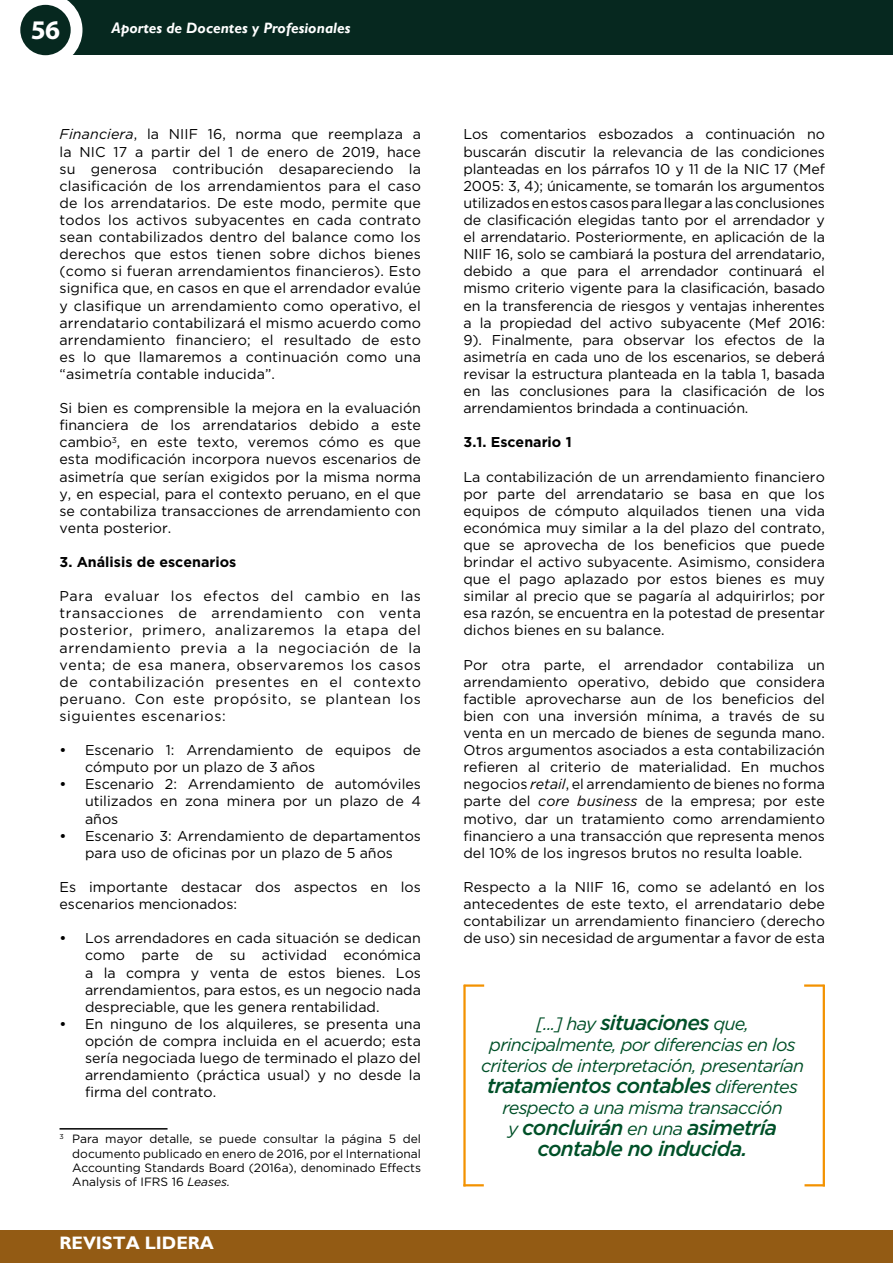
<style>
.page{position:relative;width:893px;height:1263px;background:#fff}
.page>*{position:absolute;margin:0;border:0;box-sizing:border-box;transform-origin:0 0}
.t1{font:700 27px "Myriad Pro";color:#fff}
.t2{font:italic 500 21px/21px "Gotham";letter-spacing:-.04em;color:#005028;text-align:center}
.t3{font:italic 18px/21px "Gotham";letter-spacing:-.04em;color:#005028;text-align:center}
.t4{font:700 18px "Gill Sans";color:#fff}
.t5{font:italic 700 15px "Gill Sans";color:#fff}
.t6{font:14.25px/17.1px "Gotham";color:#000;text-align:justify}
.t7{font:700 14.25px "Gotham";color:#000}
.t8{font:12px/14.4px "Gotham";color:#000;text-align:justify}
.s1{font-style:italic}
.s2{font-weight:500}
.s3{font-weight:500;font-size:21px}
.s4{font-weight:400;font-size:18px}
</style>
<div class="page">
<div style="left:45px;top:0;width:848px;height:55px;background:#06281f"></div>
<svg style="left:21px;top:0;width:61px;height:56px"></svg>
<div style="left:20px;top:5px;width:51px;height:50px;background:#06281f;border-radius:50%"></div>
<div style="left:0;top:1230px;width:893px;height:33px;background:#935b14"></div>
<hr style="left:60px;top:1128px;width:108px;height:1px;background:#000">
<hr style="left:464px;top:984px;width:20px;height:3px;background:#f39200">
<hr style="left:463px;top:985px;width:3px;height:201px;background:#f39200">
<hr style="left:463px;top:1184px;width:21px;height:2px;background:#f39200">
<hr style="left:804px;top:984px;width:21px;height:3px;background:#f39200">
<hr style="left:823px;top:985px;width:2px;height:201px;background:#f39200">
<hr style="left:804px;top:1184px;width:21px;height:2px;background:#f39200">
<h1 class="t1" style="left:31px;top:13px;width:31px">56</h1>
<p class="t5" style="left:111px;top:19px;width:241px">Aportes de Docentes y Profesionales</p>
<p class="t6" style="left:60px;top:126px;width:363px"><span class="s1">Financiera</span>, la NIIF 16, norma que reemplaza a la NIC 17 a partir del 1 de enero de 2019, hace su generosa contribución desapareciendo la clasificación de los arrendamientos para el caso de los arrendatarios. De este modo, permite que todos los activos subyacentes en cada contrato sean contabilizados dentro del balance como los derechos que estos tienen sobre dichos bienes (como si fueran arrendamientos financieros). Esto significa que, en casos en que el arrendador evalúe y clasifique un arrendamiento como operativo, el arrendatario contabilizará el mismo acuerdo como arrendamiento financiero; el resultado de esto es lo que llamaremos a continuación como una “asimetría contable inducida”.</p>
<p class="t6" style="left:60px;top:399px;width:363px">Si bien es comprensible la mejora en la evaluación financiera de los arrendatarios debido a este cambio<sup>3</sup>, en este texto, veremos cómo es que esta modificación incorpora nuevos escenarios de asimetría que serían exigidos por la misma norma y, en especial, para el contexto peruano, en el que se contabiliza transacciones de arrendamiento con venta posterior.</p>
<p class="t7" style="left:60px;top:554px;width:178px">3. Análisis de escenarios</p>
<p class="t6" style="left:60px;top:587px;width:363px">Para evaluar los efectos del cambio en las transacciones de arrendamiento con venta posterior, primero, analizaremos la etapa del arrendamiento previa a la negociación de la venta; de esa manera, observaremos los casos de contabilización presentes en el contexto peruano. Con este propósito, se plantean los siguientes escenarios:</p>
<p class="t6" style="left:85px;top:741px;width:337px;text-indent:-26px"><span class="s2">•</span> Escenario 1: Arrendamiento de equipos de cómputo por un plazo de 3 años</p>
<p class="t6" style="left:85px;top:775px;width:337px;text-indent:-26px"><span class="s2">•</span> Escenario 2: Arrendamiento de automóviles utilizados en zona minera por un plazo de 4 años</p>
<p class="t6" style="left:60px;top:827px;width:363px;text-align:center"><span class="s2">•</span> Escenario 3: Arrendamiento de departamentos para uso de oficinas por un plazo de 5 años</p>
<p class="t6" style="left:60px;top:878px;width:363px">Es importante destacar dos aspectos en los escenarios mencionados:</p>
<p class="t6" style="left:85px;top:929px;width:337px;text-indent:-26px"><span class="s2">•</span> Los arrendadores en cada situación se dedican como parte de su actividad económica a la compra y venta de estos bienes. Los arrendamientos, para estos, es un negocio nada despreciable, que les genera rentabilidad.</p>
<p class="t6" style="left:85px;top:1015px;width:337px;text-indent:-26px"><span class="s2">•</span> En ninguno de los alquileres, se presenta una opción de compra incluida en el acuerdo; esta sería negociada luego de terminado el plazo del arrendamiento (práctica usual) y no desde la firma del contrato.</p>
<p class="t8" style="left:72px;top:1131px;width:350px;text-indent:-13px"><sup>3</sup> Para mayor detalle, se puede consultar la página 5 del documento publicado en enero de 2016, por el International Accounting Standards Board (2016a), denominado Effects Analysis of IFRS 16 <span class="s1">Leases.</span></p>
<p class="t4" style="left:59px;top:1232px;width:156px">REVISTA LIDERA</p>
<p class="t6" style="left:463px;top:126px;width:363px">Los comentarios esbozados a continuación no buscarán discutir la relevancia de las condiciones planteadas en los párrafos 10 y 11 de la NIC 17 (Mef 2005: 3, 4); únicamente, se tomarán los argumentos utilizados en estos casos para llegar a las conclusiones de clasificación elegidas tanto por el arrendador y el arrendatario. Posteriormente, en aplicación de la NIIF 16, solo se cambiará la postura del arrendatario, debido a que para el arrendador continuará el mismo criterio vigente para la clasificación, basado en la transferencia de riesgos y ventajas inherentes a la propiedad del activo subyacente (Mef 2016:<br>9). Finalmente, para observar los efectos de la asimetría en cada uno de los escenarios, se deberá revisar la estructura planteada en la tabla 1, basada en las conclusiones para la clasificación de los arrendamientos brindada a continuación.</p>
<p class="t7" style="left:463px;top:434px;width:110px">3.1. Escenario 1</p>
<p class="t6" style="left:463px;top:468px;width:363px">La contabilización de un arrendamiento financiero por parte del arrendatario se basa en que los equipos de cómputo alquilados tienen una vida económica muy similar a la del plazo del contrato, que se aprovecha de los beneficios que puede brindar el activo subyacente. Asimismo, considera que el pago aplazado por estos bienes es muy similar al precio que se pagaría al adquirirlos; por esa razón, se encuentra en la potestad de presentar dichos bienes en su balance.</p>
<p class="t6" style="left:463px;top:656px;width:363px">Por otra parte, el arrendador contabiliza un arrendamiento operativo, debido que considera factible aprovecharse aun de los beneficios del bien con una inversión mínima, a través de su venta en un mercado de bienes de segunda mano.<br>Otros argumentos asociados a esta contabilización refieren al criterio de materialidad. En muchos negocios <span class="s1">retail</span>, el arrendamiento de bienes no forma parte del <span class="s1">core business</span> de la empresa; por este motivo, dar un tratamiento como arrendamiento financiero a una transacción que representa menos del 10% de los ingresos brutos no resulta loable.</p>
<p class="t6" style="left:463px;top:878px;width:363px">Respecto a la NIIF 16, como se adelantó en los antecedentes de este texto, el arrendatario debe contabilizar un arrendamiento financiero (derecho de uso) sin necesidad de argumentar a favor de esta</p>
<p class="t3" style="left:481px;top:1013px;width:324px">[...] hay <span class="s3">situaciones</span> que, principalmente, por diferencias en los criterios de interpretación, presentarían</p>
<h2 class="t2" style="left:487px;top:1075px;width:312px">tratamientos contables <span class="s4">diferentes</span></h2>
<p class="t3" style="left:502px;top:1097px;width:282px">respecto a una misma transacción</p>
<h2 class="t2" style="left:508px;top:1117px;width:271px"><span class="s4">y</span> concluirán <span class="s4">en una</span> asimetría contable no inducida.</h2>
</div>
